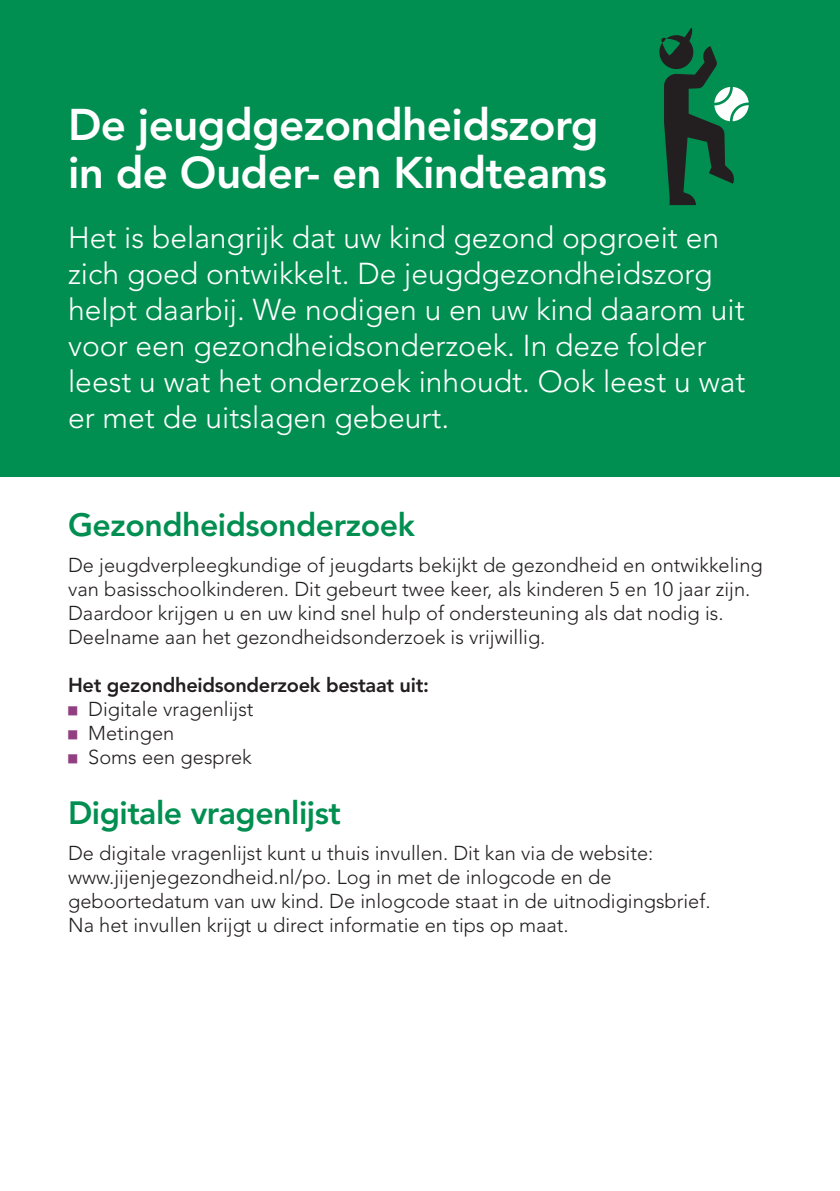
<style>
.page{position:relative;width:840px;height:1191px;background:#fff}
.page>*{position:absolute;margin:0;border:0;box-sizing:border-box;transform-origin:0 0}
.Kopje_intro{font:800 44px/48px "Avenir";letter-spacing:-.015em;color:#fff}
.Tussenkopje{font:800 32px "Avenir";letter-spacing:-.015em;color:#008f50}
.Intro{font:300 30px/36px "Avenir";color:#fff}
.plat{font:300 20px/24px "Avenir";color:#231f20}
.Tussenkopje_klein{font:800 20px "Avenir";letter-spacing:-.015em;color:#231f20}
.s1{font-family:"ASD Formfont";font-weight:400;color:#923e82}
</style>
<div class="page">
<div style="left:0;top:0;width:839px;height:476px;background:#008f50"></div>
<svg style="left:659px;top:28px;width:89px;height:177px"></svg>
<p class="Kopje_intro" style="left:68px;top:101px;width:540px">De jeugdgezondheidszorg in de Ouder- en Kindteams</p>
<p class="Intro" style="left:68px;top:220px;width:678px">Het is belangrijk dat uw kind gezond opgroeit en zich goed ontwikkelt. De jeugdgezondheidszorg helpt daarbij. We nodigen u en uw kind daarom uit voor een gezondheidsonderzoek. In deze folder leest u wat het onderzoek inhoudt. Ook leest u wat er met de uitslagen gebeurt.</p>
<p class="Tussenkopje" style="left:68px;top:506px;width:348px">Gezondheidsonderzoek</p>
<p class="plat" style="left:68px;top:553px;width:695px">De jeugdverpleegkundige of jeugdarts bekijkt de gezondheid en ontwikkeling van basisschoolkinderen. Dit gebeurt twee keer, als kinderen 5 en 10 jaar zijn.<br>Daardoor krijgen u en uw kind snel hulp of ondersteuning als dat nodig is.<br>Deelname aan het gezondheidsonderzoek is vrijwillig.</p>
<p class="Tussenkopje_klein" style="left:68px;top:673px;width:362px">Het gezondheidsonderzoek bestaat uit:</p>
<p class="plat" style="left:68px;top:697px;width:187px"><span class="s1">•</span> Digitale vragenlijst</p>
<p class="plat" style="left:68px;top:721px;width:108px"><span class="s1">•</span> Metingen</p>
<p class="plat" style="left:68px;top:745px;width:185px"><span class="s1">•</span> Soms een gesprek</p>
<p class="Tussenkopje" style="left:68px;top:794px;width:274px">Digitale vragenlijst</p>
<p class="plat" style="left:68px;top:841px;width:643px">De digitale vragenlijst kunt u thuis invullen. Dit kan via de website: www.jijenjegezondheid.nl/po. Log in met de inlogcode en de geboortedatum van uw kind. De inlogcode staat in de uitnodigingsbrief.</p>
<p class="plat" style="left:68px;top:913px;width:502px">Na het invullen krijgt u direct informatie en tips op maat.</p>
</div>
